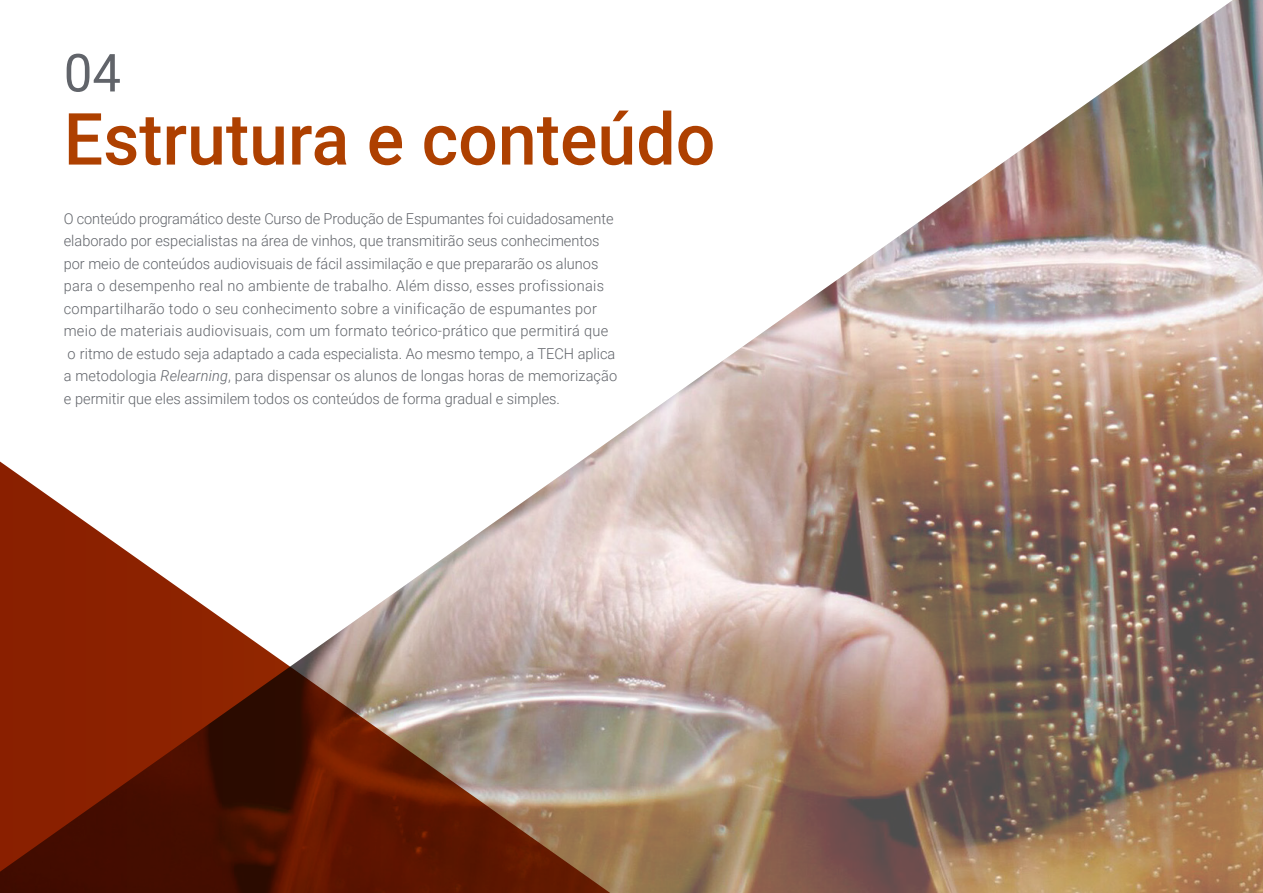
<style>
.page{position:relative;width:1263px;height:893px;background:#fff}
.page>*{position:absolute;margin:0;border:0;box-sizing:border-box;transform-origin:0 0}
.t1{font:500 72px "Roboto";color:#ae4000}
.t2{font:52.5px "Roboto";color:#61646a}
.t3{font:300 15px/22.5px "Roboto";color:#61646a}
.s1{font-style:italic}
</style>
<div class="page">
<img style="left:602px;top:0;width:661px;height:893px">
<svg style="left:0;top:446px;width:640px;height:447px"></svg>
<h2 class="t2" style="left:64px;top:36px;width:59px">04</h2>
<h1 class="t1" style="left:64px;top:89px;width:653px">Estrutura e conteúdo</h1>
<p class="t3" style="left:64px;top:207px;width:555px">O conteúdo programático deste Curso de Produção de Espumantes foi cuidadosamente elaborado por especialistas na área de vinhos, que transmitirão seus conhecimentos por meio de conteúdos audiovisuais de fácil assimilação e que prepararão os alunos para o desempenho real no ambiente de trabalho. Além disso, esses profissionais compartilharão todo o seu conhecimento sobre a vinificação de espumantes por meio de materiais audiovisuais, com um formato teórico-prático que permitirá que o ritmo de estudo seja adaptado a cada especialista. Ao mesmo tempo, a TECH aplica a metodologia <span class="s1">Relearning</span>, para dispensar os alunos de longas horas de memorização e permitir que eles assimilem todos os conteúdos de forma gradual e simples.</p>
</div>
